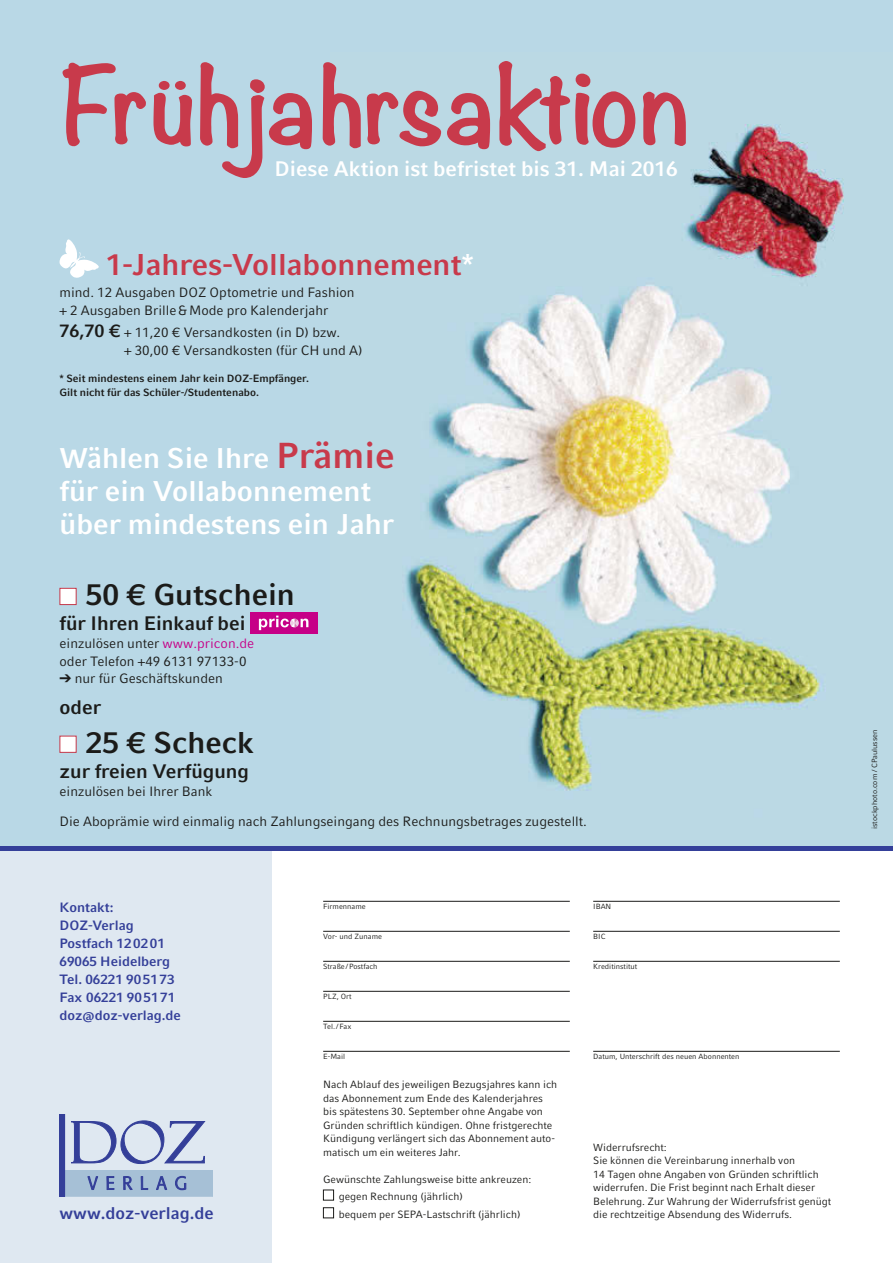
<style>
.page{position:relative;width:893px;height:1263px;background:#fff}
.page>*{position:absolute;margin:0;border:0;box-sizing:border-box;transform-origin:0 0}
.t1{font:700 96px "Noteworthy";color:#c83a4b}
.t2{font:700 30px "Compatil Fact LT Pro";color:#c83a4b}
.t3{font:700 30px "Compatil Fact LT Pro";color:#1b1b19}
.t4{font:700 28.5px/33px "Compatil Fact LT Pro";color:#fff}
.t5{font:700 21px "Compatil Fact LT Pro";color:#fff}
.t6{font:700 19.5px "Compatil Fact LT Pro";color:#1b1b19}
.t7{font:700 16.95px "Compatil Fact LT Pro";color:#343f99}
.t8{font:13.5px/18px "Compatil Fact LT Pro";color:#1b1b19}
.t9{font:700 13.5px/18px "Compatil Fact LT Pro";color:#343f99}
.t10{font:10.5px/13.5px "Compatil Fact LT Pro";color:#1b1b19}
.t11{font:700 10.5px/13.5px "Compatil Fact LT Pro";color:#1b1b19}
.t12{font:7.5px "Compatil Fact LT Pro";color:#1b1b19}
.s1{color:#fff}
.s2{font-weight:700;font-size:18px}
.s3{font-size:36px;color:#c83a4b}
.s4{color:#c60087}
</style>
<div class="page">
<div style="left:0;top:829px;width:272px;height:434px;background:#dfe8f1"></div>
<div style="left:0;top:0;width:893px;height:846px;background:#b9d8e6"></div>
<img style="left:405px;top:124px;width:439px;height:667px">
<div style="left:60px;top:589px;width:16px;height:15px;background:#fff"></div>
<div style="left:60px;top:588px;width:17px;height:17px;border:1px solid #c83a4b"></div>
<div style="left:250px;top:612px;width:67px;height:21px;background:#c60087"></div>
<svg style="left:259px;top:616px;width:49px;height:14px"></svg>
<div style="left:60px;top:736px;width:16px;height:16px;background:#fff"></div>
<div style="left:60px;top:736px;width:17px;height:17px;border:1px solid #c83a4b"></div>
<div style="left:323px;top:1190px;width:11px;height:10px;border:1px solid #1b1b19"></div>
<div style="left:323px;top:1207px;width:11px;height:11px;border:1px solid #1b1b19"></div>
<hr style="left:0;top:846px;width:893px;height:4px;background:#343f99">
<hr style="left:323px;top:901px;width:247px;height:1px;background:#1b1b19">
<hr style="left:323px;top:931px;width:247px;height:1px;background:#1b1b19">
<hr style="left:323px;top:961px;width:247px;height:1px;background:#1b1b19">
<hr style="left:323px;top:991px;width:247px;height:1px;background:#1b1b19">
<hr style="left:323px;top:1021px;width:247px;height:1px;background:#1b1b19">
<hr style="left:323px;top:1051px;width:247px;height:1px;background:#1b1b19">
<hr style="left:593px;top:901px;width:247px;height:1px;background:#1b1b19">
<hr style="left:593px;top:931px;width:247px;height:1px;background:#1b1b19">
<hr style="left:593px;top:961px;width:247px;height:1px;background:#1b1b19">
<hr style="left:593px;top:1051px;width:247px;height:1px;background:#1b1b19">
<div style="left:60px;top:1170px;width:153px;height:26px;background:#a6c0d6"></div>
<svg style="left:71px;top:1120px;width:135px;height:44px"></svg>
<svg style="left:88px;top:1176px;width:10px;height:13px"></svg>
<svg style="left:107px;top:1176px;width:7px;height:13px"></svg>
<svg style="left:124px;top:1176px;width:8px;height:13px"></svg>
<svg style="left:141px;top:1176px;width:7px;height:13px"></svg>
<svg style="left:156px;top:1176px;width:11px;height:13px"></svg>
<svg style="left:175px;top:1176px;width:11px;height:14px"></svg>
<div style="left:60px;top:1114px;width:5px;height:82px;background:#343f99"></div>
<svg style="left:60px;top:239px;width:39px;height:39px"></svg>
<h1 class="t1" style="left:60px;top:21px;width:633px">Frühjahrsaktion</h1>
<h3 class="t5" style="left:274px;top:161px;width:405px">Diese Aktion ist befristet bis 31. Mai 2016</h3>
<h2 class="t2" style="left:106px;top:254px;width:370px">1-Jahres-Vollabonnement<span class="s1">*</span></h2>
<p class="t8" style="left:60px;top:285px;width:297px">mind. 12 Ausgaben DOZ Optometrie und Fashion + 2 Ausgaben Brille &amp; Mode pro Kalenderjahr</p>
<p class="t8" style="left:124px;top:325px;width:240px;text-indent:-64px"><span class="s2">76,70 €</span> + 11,20 € Versandkosten (in D) bzw.<br>+ 30,00 € Versandkosten (für CH und A)</p>
<p class="t11" style="left:60px;top:373px;width:251px">* Seit mindestens einem Jahr kein DOZ-Empfänger.<br>Gilt nicht für das Schüler-/Studentenabo.</p>
<h3 class="t4" style="left:60px;top:444px;width:337px">Wählen Sie Ihre <span class="s3">Prämie </span>für ein Vollabonnement über mindestens ein Jahr</h3>
<h2 class="t3" style="left:86px;top:584px;width:211px">50 € Gutschein</h2>
<h3 class="t6" style="left:60px;top:617px;width:188px">für Ihren Einkauf bei</h3>
<p class="t8" style="left:60px;top:636px;width:196px">einzulösen unter <span class="s4">www.pricon.de </span>oder Telefon +49 6131 97133-0</p>
<p class="t8" style="left:60px;top:671px;width:165px">➔ nur für Geschäftskunden</p>
<h3 class="t6" style="left:60px;top:700px;width:43px">oder</h3>
<h2 class="t3" style="left:86px;top:732px;width:170px">25 € Scheck</h2>
<h3 class="t6" style="left:60px;top:764px;width:191px">zur freien Verfügung</h3>
<p class="t8" style="left:60px;top:784px;width:154px">einzulösen bei Ihrer Bank</p>
<p class="t8" style="left:60px;top:814px;width:529px">Die Aboprämie wird einmalig nach Zahlungseingang des Rechnungsbetrages zugestellt.</p>
<p class="t9" style="left:60px;top:899px;width:123px">Kontakt:<br>DOZ-Verlag<br>Postfach 12 02 01<br>69065 Heidelberg<br>Tel. 06221 90 51 73<br>Fax 06221 90 51 71 doz@doz-verlag.de</p>
<p class="t12" style="left:323px;top:903px;width:44px">Firmenname</p>
<p class="t12" style="left:323px;top:933px;width:60px">Vor- und Zuname</p>
<p class="t12" style="left:323px;top:963px;width:56px">Straße / Postfach</p>
<p class="t12" style="left:323px;top:993px;width:30px">PLZ, Ort</p>
<p class="t12" style="left:323px;top:1023px;width:30px">Tel. / Fax</p>
<p class="t12" style="left:323px;top:1053px;width:24px">E-Mail</p>
<p class="t12" style="left:593px;top:903px;width:20px">IBAN</p>
<p class="t12" style="left:593px;top:933px;width:14px">BIC</p>
<p class="t12" style="left:593px;top:963px;width:46px">Kreditinstitut</p>
<p class="t12" style="left:593px;top:1053px;width:148px">Datum, Unterschrift des neuen Abonnenten</p>
<h3 class="t7" style="left:60px;top:1207px;width:156px">www.doz-verlag.de</h3>
<p class="t10" style="left:323px;top:1079px;width:236px">Nach Ablauf des jeweiligen Bezugsjahres kann ich das Abonnement zum Ende des Kalenderjahres bis spätestens 30. September ohne Angabe von Gründen schriftlich kündigen. Ohne fristgerechte Kündigung verlängert sich das Abonnement auto - matisch um ein weiteres Jahr.</p>
<p class="t10" style="left:339px;top:1171px;width:194px;line-height:17.7px;text-indent:-16px">Gewünschte Zahlungsweise bitte ankreuzen: gegen Rechnung (jährlich)<br>bequem per SEPA-Lastschrift (jährlich)</p>
<p class="t10" style="left:593px;top:1141px;width:240px">Widerrufsrecht:<br>Sie können die Vereinbarung innerhalb von<br>14 Tagen ohne Angaben von Gründen schriftlich widerrufen. Die Frist beginnt nach Erhalt dieser Belehrung. Zur Wahrung der Widerrufsfrist genügt die rechtzeitige Absendung des Widerrufs.</p>
<p class="t12" style="left:872px;top:829px;width:101px;rotate:-90deg">istockphoto.com / CPaulussen</p>
</div>
